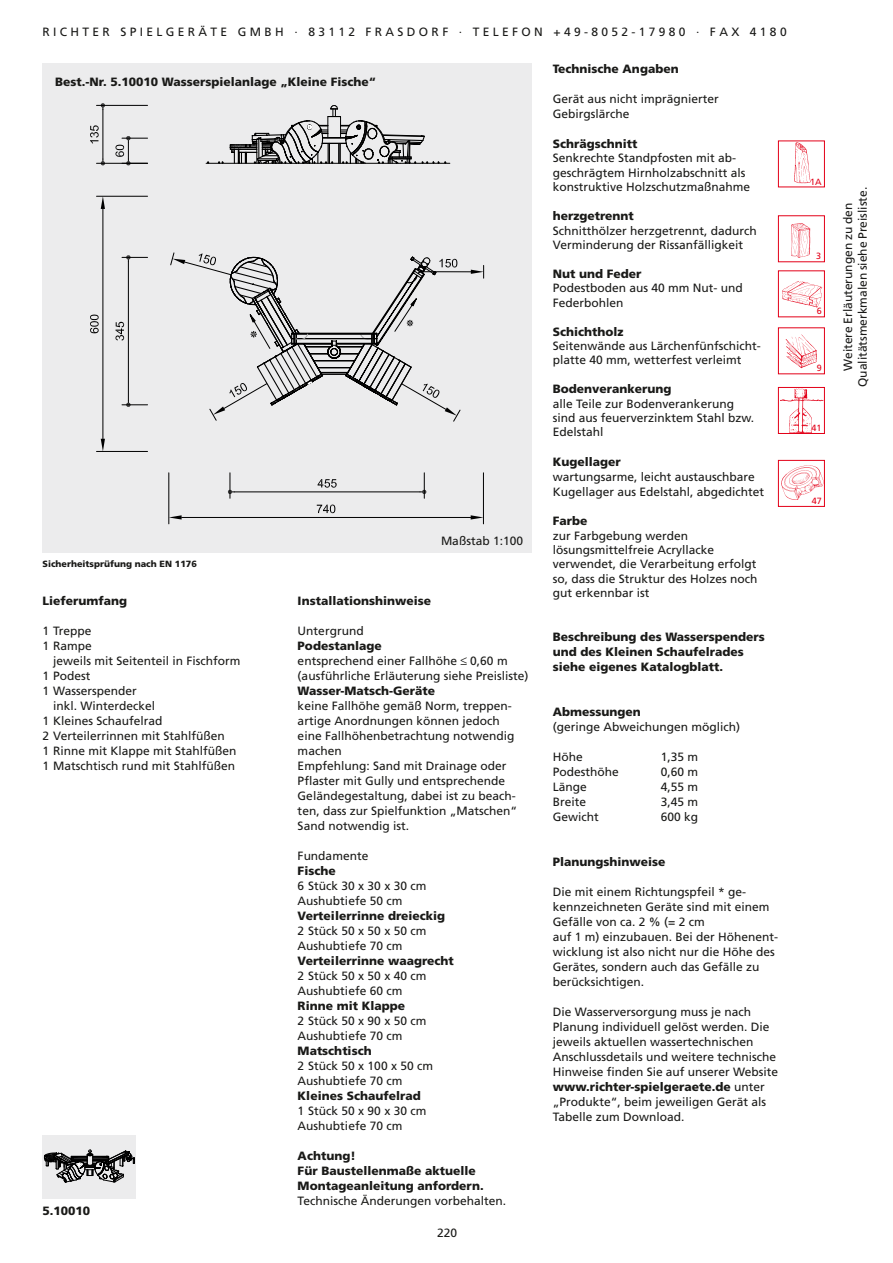
<style>
.page{position:relative;width:893px;height:1263px;background:#fff}
.page>*{position:absolute;margin:0;border:0;box-sizing:border-box;transform-origin:0 0}
.t1{font:12px/15px "Frutiger LT";color:#1a1a18}
.t2{font:900 12px/15px "Frutiger LT";color:#1a1a18}
.t3{font:900 9px "Frutiger LT";color:#1a1a18}
.t4{font:9px "Frutiger LT";color:#e30018}
.s1{font-weight:900}
.s2{font-family:"Script MT Bold"}
</style>
<div class="page">
<div style="left:778px;top:215px;width:47px;height:47px;border:1px solid #e30018"></div>
<img style="left:791px;top:223px;width:20px;height:35px">
<div style="left:778px;top:270px;width:47px;height:47px;border:1px solid #e30018"></div>
<img style="left:782px;top:281px;width:41px;height:27px">
<div style="left:778px;top:141px;width:47px;height:46px;border:1px solid #e30018"></div>
<img style="left:789px;top:142px;width:25px;height:44px">
<div style="left:778px;top:387px;width:47px;height:47px;border:1px solid #e30018"></div>
<img style="left:780px;top:388px;width:43px;height:45px">
<div style="left:778px;top:327px;width:47px;height:47px;border:1px solid #e30018"></div>
<img style="left:785px;top:334px;width:32px;height:35px">
<div style="left:778px;top:460px;width:47px;height:47px;border:1px solid #e30018"></div>
<img style="left:781px;top:464px;width:43px;height:36px">
<div style="left:43px;top:64px;width:488px;height:489px;background:#ececed"></div>
<div style="left:43px;top:1135px;width:93px;height:64px;background:#ececed"></div>
<svg style="left:44px;top:1150px;width:91px;height:33px"></svg>
<svg style="left:116px;top:136px;width:32px;height:29px"></svg>
<hr style="left:97px;top:163px;width:51px;height:1px;background:#000">
<hr style="left:97px;top:105px;width:51px;height:1px;background:#000">
<hr style="left:103px;top:110px;width:1px;height:49px;background:#000">
<svg style="left:101px;top:159px;width:4px;height:6px"></svg>
<svg style="left:101px;top:103px;width:4px;height:7px"></svg>
<svg style="left:90px;top:125px;width:9px;height:18px"></svg>
<hr style="left:169px;top:473px;width:1px;height:51px;background:#000">
<hr style="left:483px;top:473px;width:1px;height:51px;background:#000">
<hr style="left:182px;top:517px;width:289px;height:1px;background:#000">
<svg style="left:169px;top:515px;width:13px;height:4px"></svg>
<svg style="left:471px;top:515px;width:12px;height:4px"></svg>
<svg style="left:317px;top:505px;width:18px;height:8px"></svg>
<hr style="left:97px;top:196px;width:51px;height:1px;background:#000">
<hr style="left:97px;top:451px;width:51px;height:1px;background:#000">
<hr style="left:103px;top:209px;width:1px;height:230px;background:#000">
<svg style="left:101px;top:196px;width:4px;height:13px"></svg>
<svg style="left:101px;top:439px;width:4px;height:12px"></svg>
<svg style="left:90px;top:315px;width:9px;height:18px"></svg>
<hr style="left:234px;top:492px;width:186px;height:1px;background:#000">
<svg style="left:420px;top:473px;width:6px;height:25px"></svg>
<svg style="left:228px;top:473px;width:6px;height:25px"></svg>
<svg style="left:318px;top:479px;width:19px;height:9px"></svg>
<hr style="left:128px;top:262px;width:1px;height:139px;background:#000">
<svg style="left:122px;top:401px;width:26px;height:6px"></svg>
<svg style="left:122px;top:255px;width:26px;height:7px"></svg>
<svg style="left:116px;top:322px;width:8px;height:18px"></svg>
<hr style="left:420px;top:271px;width:51px;height:1px;background:#000">
<svg style="left:471px;top:265px;width:13px;height:13px"></svg>
<svg style="left:170px;top:63px;width:291px;height:359px"></svg>
<p class="t1" style="left:43px;top:25px;width:746px">R I C H T E R S P I E L G E R Ä T E G M B H · 8 3 1 1 2 F R A S D O R F · T E L E F O N + 4 9 - 8 0 5 2 - 1 7 9 8 0 · F A X 4 1 8 0</p>
<p class="t2" style="left:55px;top:74px;width:322px">Best.-Nr. 5.10010 Wasserspielanlage „Kleine Fische“</p>
<p class="t3" style="left:43px;top:558px;width:156px">Sicherheitsprüfung nach EN 1176</p>
<p class="t1" style="left:441px;top:533px;width:84px">Maßstab 1:100</p>
<p class="t2" style="left:43px;top:593px;width:86px">Lieferumfang</p>
<p class="t1" style="left:43px;top:623px;width:51px">1 Treppe</p>
<p class="t1" style="left:43px;top:638px;width:51px">1 Rampe</p>
<p class="t1" style="left:53px;top:653px;width:189px">jeweils mit Seitenteil in Fischform</p>
<p class="t1" style="left:43px;top:668px;width:49px">1 Podest</p>
<p class="t1" style="left:43px;top:683px;width:96px">1 Wasserspender</p>
<p class="t1" style="left:53px;top:698px;width:104px">inkl. Winterdeckel</p>
<p class="t1" style="left:43px;top:713px;width:121px">1 Kleines Schaufelrad</p>
<p class="t1" style="left:43px;top:728px;width:184px">2 Verteilerrinnen mit Stahlfüßen</p>
<p class="t1" style="left:43px;top:743px;width:196px">1 Rinne mit Klappe mit Stahlfüßen</p>
<p class="t1" style="left:43px;top:758px;width:194px">1 Matschtisch rund mit Stahlfüßen</p>
<p class="t2" style="left:43px;top:1203px;width:49px">5.10010</p>
<p class="t2" style="left:298px;top:593px;width:135px">Installationshinweise</p>
<p class="t1" style="left:298px;top:623px;width:67px">Untergrund</p>
<p class="t1" style="left:298px;top:638px;width:232px"><span class="s1">Podestanlage<br></span>entsprechend einer Fallhöhe <span class="s2">≤</span> 0,60 m (ausführliche Erläuterung siehe Preisliste)</p>
<p class="t2" style="left:298px;top:683px;width:139px">Wasser-Matsch-Geräte</p>
<p class="t1" style="left:298px;top:698px;width:221px">keine Fallhöhe gemäß Norm, treppen&shy;artige Anordnungen können jedoch eine Fallhöhenbetrachtung notwendig machen<br>Empfehlung: Sand mit Drainage oder<br>Pflaster mit Gully und entsprechende<br>Geländegestaltung, dabei ist zu beach&shy;ten, dass zur Spielfunktion „Matschen“<br>Sand notwendig ist.</p>
<p class="t1" style="left:298px;top:848px;width:72px">Fundamente</p>
<p class="t2" style="left:298px;top:863px;width:40px">Fische</p>
<p class="t1" style="left:298px;top:878px;width:130px">6 Stück 30 x 30 x 30 cm<br>Aushubtiefe 50 cm</p>
<p class="t2" style="left:298px;top:908px;width:149px">Verteilerrinne dreieckig</p>
<p class="t1" style="left:298px;top:923px;width:130px">2 Stück 50 x 50 x 50 cm<br>Aushubtiefe 70 cm</p>
<p class="t2" style="left:298px;top:953px;width:158px">Verteilerrinne waagrecht</p>
<p class="t1" style="left:298px;top:968px;width:130px">2 Stück 50 x 50 x 40 cm<br>Aushubtiefe 60 cm</p>
<p class="t2" style="left:298px;top:998px;width:109px">Rinne mit Klappe</p>
<p class="t1" style="left:298px;top:1013px;width:130px">2 Stück 50 x 90 x 50 cm<br>Aushubtiefe 70 cm</p>
<p class="t2" style="left:298px;top:1043px;width:76px">Matschtisch</p>
<p class="t1" style="left:298px;top:1058px;width:137px">2 Stück 50 x 100 x 50 cm<br>Aushubtiefe 70 cm</p>
<p class="t2" style="left:298px;top:1088px;width:125px">Kleines Schaufelrad</p>
<p class="t1" style="left:298px;top:1103px;width:130px">1 Stück 50 x 90 x 30 cm<br>Aushubtiefe 70 cm</p>
<p class="t2" style="left:298px;top:1148px;width:188px">Achtung!<br>Für Baustellenmaße aktuelle<br>Montageanleitung anfordern.</p>
<p class="t1" style="left:298px;top:1193px;width:210px">Technische Änderungen vorbehalten.</p>
<p class="t1" style="left:437px;top:1226px;width:22px">220</p>
<p class="t2" style="left:553px;top:62px;width:127px">Technische Angaben</p>
<p class="t1" style="left:553px;top:92px;width:168px">Gerät aus nicht imprägnierter<br>Gebirgslärche</p>
<p class="t2" style="left:553px;top:136px;width:86px">Schrägschnitt</p>
<p class="t1" style="left:553px;top:151px;width:199px;line-height:14.4px">Senkrechte Standpfosten mit ab&shy;geschrägtem Hirnholzabschnitt als konstruktive Holzschutzmaßnahme</p>
<p class="t2" style="left:553px;top:209px;width:83px">herzgetrennt</p>
<p class="t1" style="left:553px;top:223px;width:206px;line-height:14.4px">Schnitthölzer herzgetrennt, dadurch<br>Verminderung der Rissanfälligkeit</p>
<p class="t2" style="left:553px;top:266px;width:90px">Nut und Feder</p>
<p class="t1" style="left:553px;top:281px;width:192px;line-height:14.4px">Podestboden aus 40 mm Nut- und<br>Federbohlen</p>
<p class="t2" style="left:553px;top:324px;width:72px">Schichtholz</p>
<p class="t1" style="left:553px;top:339px;width:210px;line-height:14.4px">Seitenwände aus Lärchenfünfschicht&shy;platte 40 mm, wetterfest verleimt</p>
<p class="t2" style="left:553px;top:381px;width:120px">Bodenverankerung</p>
<p class="t1" style="left:553px;top:396px;width:203px;line-height:14.4px">alle Teile zur Bodenverankerung sind aus feuerverzinktem Stahl bzw.<br>Edelstahl</p>
<p class="t2" style="left:553px;top:454px;width:70px">Kugellager</p>
<p class="t1" style="left:553px;top:469px;width:213px">wartungsarme, leicht austauschbare<br>Kugellager aus Edelstahl, abgedichtet</p>
<p class="t2" style="left:553px;top:513px;width:36px">Farbe</p>
<p class="t1" style="left:553px;top:528px;width:206px;line-height:14.4px">zur Farbgebung werden lösungsmittelfreie Acryllacke verwendet, die Verarbeitung erfolgt so, dass die Struktur des Holzes noch gut erkennbar ist</p>
<p class="t2" style="left:553px;top:629px;width:214px">Beschreibung des Wasserspenders und des Kleinen Schaufelrades siehe eigenes Katalogblatt.</p>
<p class="t2" style="left:553px;top:704px;width:90px">Abmessungen</p>
<p class="t1" style="left:553px;top:719px;width:189px">(geringe Abweichungen möglich)</p>
<p class="t1" style="left:553px;top:749px;width:31px">Höhe</p>
<p class="t1" style="left:661px;top:749px;width:39px">1,35 m</p>
<p class="t1" style="left:553px;top:764px;width:68px">Podesthöhe</p>
<p class="t1" style="left:661px;top:764px;width:39px">0,60 m</p>
<p class="t1" style="left:553px;top:779px;width:36px">Länge</p>
<p class="t1" style="left:661px;top:779px;width:39px">4,55 m</p>
<p class="t1" style="left:553px;top:794px;width:35px">Breite</p>
<p class="t1" style="left:661px;top:794px;width:39px">3,45 m</p>
<p class="t1" style="left:553px;top:809px;width:47px">Gewicht</p>
<p class="t1" style="left:661px;top:809px;width:39px">600 kg</p>
<p class="t2" style="left:553px;top:854px;width:114px">Planungshinweise</p>
<p class="t1" style="left:553px;top:884px;width:227px">Die mit einem Richtungspfeil * ge&shy;kennzeichneten Geräte sind mit einem<br>Gefälle von ca. 2 % (= 2 cm<br>auf 1 m) einzubauen. Bei der Höhenent&shy;wicklung ist also nicht nur die Höhe des<br>Gerätes, sondern auch das Gefälle zu berücksichtigen.</p>
<p class="t1" style="left:553px;top:1004px;width:227px">Die Wasserversorgung muss je nach Planung individuell gelöst werden. Die jeweils aktuellen wassertechnischen Anschlussdetails und weitere technische Hinweise finden Sie auf unserer Website <span class="s1">www.richter-spielgeraete.de</span> unter „Produkte“, beim jeweiligen Gerät als Tabelle zum Download.</p>
<p class="t4" style="left:810px;top:176px;width:13px">1A</p>
<p class="t4" style="left:816px;top:251px;width:7px">3</p>
<p class="t4" style="left:817px;top:306px;width:7px">6</p>
<p class="t4" style="left:817px;top:363px;width:7px">9</p>
<p class="t4" style="left:812px;top:422px;width:12px">41</p>
<p class="t1" style="left:841px;top:387px;width:202px;line-height:14.4px;text-align:center;rotate:-90deg">Weitere Erläuterungen zu den<br>Qualitätsmerkmalen siehe Preisliste.</p>
<p class="t4" style="left:812px;top:495px;width:12px">47</p>
</div>
